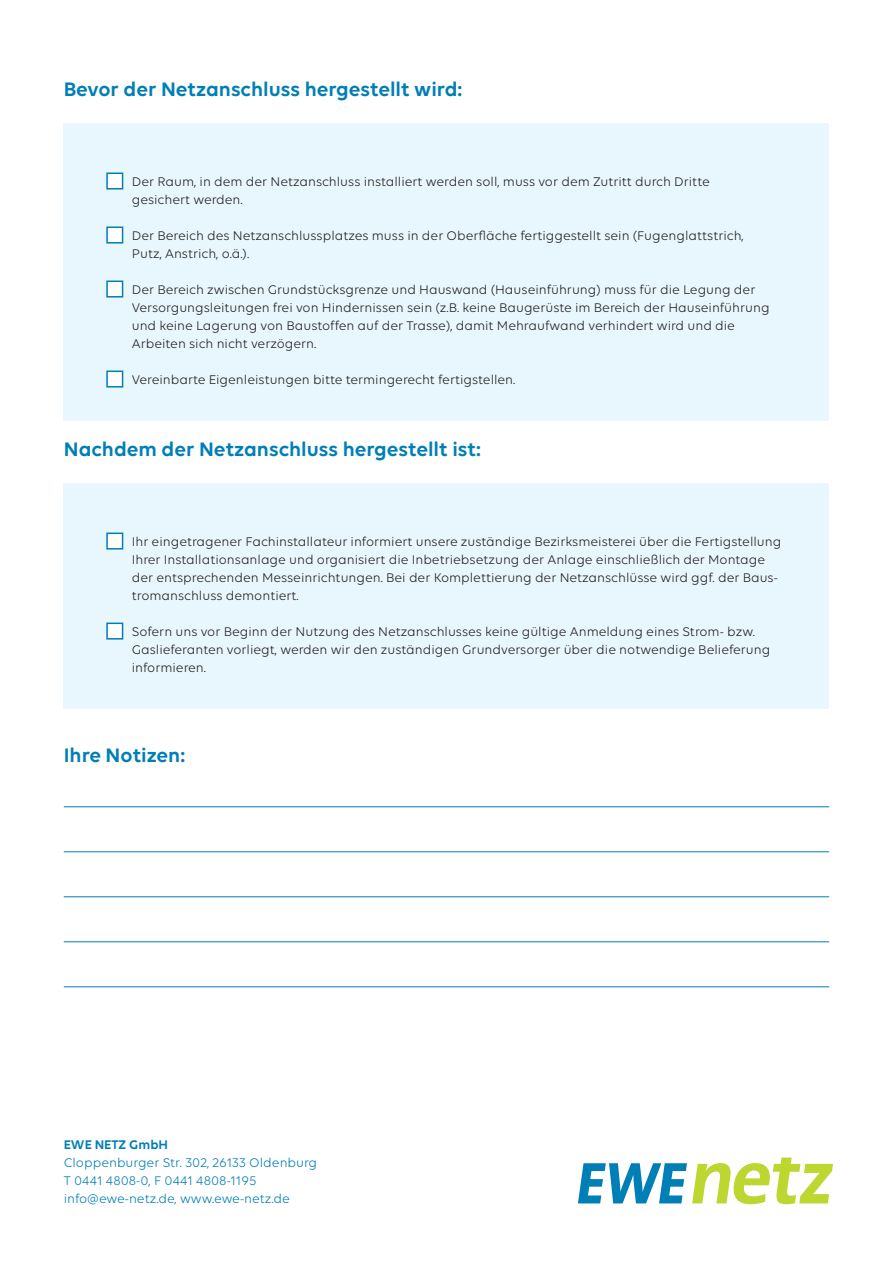
<style>
.page{position:relative;width:893px;height:1263px;background:#fff}
.page>*{position:absolute;margin:0;border:0;box-sizing:border-box;transform-origin:0 0}
.t1{font:600 21px "Volte";color:#007eb6}
.t2{font:13.5px/18px "Volte";color:#231f20}
.t3{font:13.5px/18px "Volte";color:#007eb6}
.t4{font:600 13.5px "Volte";color:#007eb6}
</style>
<div class="page">
<svg style="left:578px;top:1157px;width:255px;height:47px"></svg>
<div style="left:64px;top:123px;width:765px;height:297px;background:#e8f6fd"></div>
<div style="left:64px;top:483px;width:765px;height:225px;background:#e8f6fd"></div>
<div style="left:106px;top:172px;width:17px;height:17px;background:#fff;border:2px solid #007eb6"></div>
<div style="left:106px;top:226px;width:17px;height:17px;background:#fff;border:2px solid #007eb6"></div>
<div style="left:106px;top:280px;width:17px;height:17px;background:#fff;border:2px solid #007eb6"></div>
<div style="left:106px;top:370px;width:17px;height:17px;background:#fff;border:2px solid #007eb6"></div>
<div style="left:106px;top:532px;width:17px;height:17px;background:#fff;border:2px solid #007eb6"></div>
<div style="left:106px;top:622px;width:17px;height:17px;background:#fff;border:2px solid #007eb6"></div>
<hr style="left:64px;top:806px;width:765px;height:1px;background:#007eb6">
<hr style="left:64px;top:851px;width:765px;height:1px;background:#007eb6">
<hr style="left:64px;top:896px;width:765px;height:1px;background:#007eb6">
<hr style="left:64px;top:941px;width:765px;height:1px;background:#007eb6">
<hr style="left:64px;top:986px;width:765px;height:1px;background:#007eb6">
<h1 class="t1" style="left:64px;top:77px;width:400px">Bevor der Netzanschluss hergestellt wird:</h1>
<p class="t2" style="left:132px;top:173px;width:579px">Der Raum, in dem der Netzanschluss installiert werden soll, muss vor dem Zutritt durch Dritte gesichert werden.</p>
<p class="t2" style="left:132px;top:227px;width:613px">Der Bereich des Netzanschlussplatzes muss in der Oberfläche fertiggestellt sein (Fugenglattstrich,<br>Putz, Anstrich, o.ä.).</p>
<p class="t2" style="left:132px;top:281px;width:639px">Der Bereich zwischen Grundstücksgrenze und Hauswand (Hauseinführung) muss für die Legung der Versorgungsleitungen frei von Hindernissen sein (z.B. keine Baugerüste im Bereich der Hauseinführung und keine Lagerung von Baustoffen auf der Trasse), damit Mehraufwand verhindert wird und die Arbeiten sich nicht verzögern.</p>
<p class="t2" style="left:132px;top:371px;width:385px">Vereinbarte Eigenleistungen bitte termingerecht fertigstellen.</p>
<h1 class="t1" style="left:64px;top:437px;width:419px">Nachdem der Netzanschluss hergestellt ist:</h1>
<p class="t2" style="left:132px;top:533px;width:651px">Ihr eingetragener Fachinstallateur informiert unsere zuständige Bezirksmeisterei über die Fertigstellung Ihrer Installationsanlage und organisiert die Inbetriebsetzung der Anlage einschließlich der Montage der entsprechenden Messeinrichtungen. Bei der Komplettierung der Netzanschlüsse wird ggf. der Baus&shy;tromanschluss demontiert.</p>
<p class="t2" style="left:132px;top:623px;width:640px">Sofern uns vor Beginn der Nutzung des Netzanschlusses keine gültige Anmeldung eines Strom- bzw.<br>Gaslieferanten vorliegt, werden wir den zuständigen Grundversorger über die notwendige Belieferung informieren.</p>
<h1 class="t1" style="left:64px;top:743px;width:123px">Ihre Notizen:</h1>
<p class="t4" style="left:64px;top:1137px;width:106px">EWE NETZ GmbH</p>
<p class="t3" style="left:64px;top:1154px;width:255px">Cloppenburger Str. 302, 26133 Oldenburg<br>T 0441 4808-0, F 0441 4808-1195 info@ewe-netz.de, www.ewe-netz.de</p>
</div>
